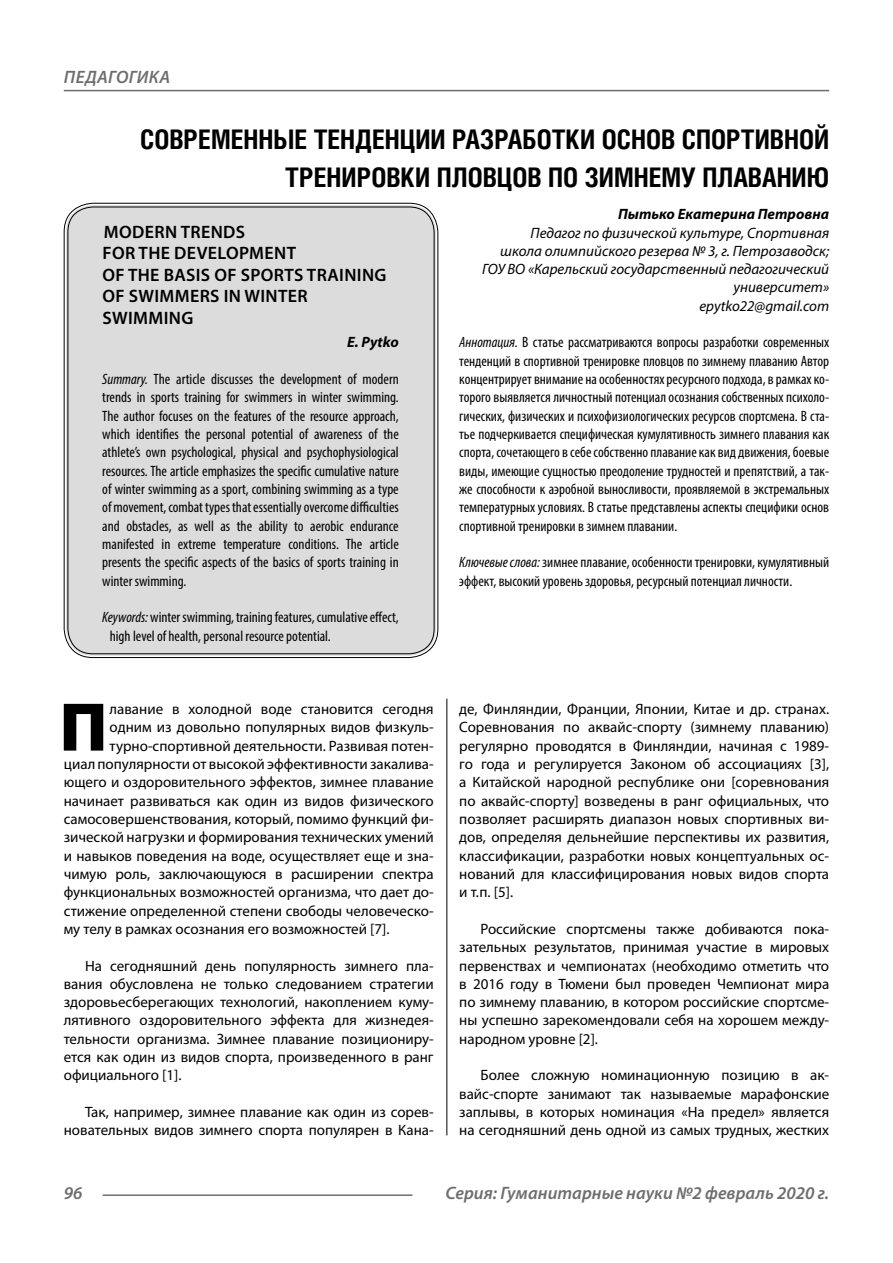
<style>
.page{position:relative;width:893px;height:1263px;background:#fff}
.page>*{position:absolute;margin:0;border:0;box-sizing:border-box;transform-origin:0 0}
.Bukvica{font:900 69.3px "Myriad Pro";color:#000}
.Header{font:700 27px/37.5px "Helios Cond C";color:#000;text-align:right}
.Header-eng{font:600 18px/21.6px "Myriad Pro";letter-spacing:.02em;color:#000}
.t1{font:italic 600 18px "Myriad Pro";color:#6e6e6e}
.Normal{font:15px/18.3px "Myriad Pro";color:#000;text-align:justify}
.Annotation-rus{font:condensed 15px/18.3px "Myriad Pro";color:#000;text-align:justify}
.Annotation-eng{font:condensed 15px/18.3px "Myriad Pro";color:#000;text-align:justify}
.Bukvica-2{font:15px "Myriad Pro";color:#000}
.Author-doc{font:italic 15px/18.3px "Myriad Pro";color:#000;text-align:right}
.Author{font:italic 700 15px "Myriad Pro";color:#000}
.Author-email{font:italic 15px "Myriad Pro";color:#000}
.Author-eng{font:italic 700 15px "Myriad Pro";color:#000}
.s1{font-style:italic}
</style>
<div class="page">
<hr style="left:446px;top:128px;width:1px;height:1007px;background:#000">
<div style="left:43px;top:0;width:786px;height:698px;background:#fff"></div>
<div style="left:66px;top:205px;width:370px;height:451px;background:#dcdcdc;border-radius:27px"></div>
<hr style="left:103px;top:1194px;width:309px;height:2px;background:#6e6e6e">
<hr style="left:64px;top:90px;width:765px;height:1px;background:#6e6e6e">
<p class="t1" style="left:64px;top:66px;width:24px">Педагогика</p>
<p class="Header" style="left:140px;top:120px;width:691px">СОВРЕМЕННЫЕ ТЕНДЕНЦИИ РАЗРАБОТКИ ОСНОВ СПОРТИВНОЙ<br>ТРЕНИРОВКИ ПЛОВЦОВ ПО ЗИМНЕМУ ПЛАВАНИЮ</p>
<p class="Author" style="left:618px;top:204px;width:213px">Пытько Екатерина Петровна</p>
<p class="Author-doc" style="left:482px;top:223px;width:348px">Педагог по физической культуре, Спортивная<br>школа олимпийского резерва № 3, г. Петрозаводск; ГОУ ВО «Карельский государственный педагогический университет»</p>
<p class="Author-email" style="left:699px;top:296px;width:131px">epytko22@gmail.com</p>
<p class="Annotation-rus" style="left:459px;top:333px;width:371px"><span class="s1">Аннотация.</span> В статье рассматриваются вопросы разработки современных тенденций в спортивной тренировке пловцов по зимнему плаванию Автор концентрирует внимание на особенностях ресурсного подхода, в рамках ко&shy;торого выявляется личностный потенциал осознания собственных психоло&shy;гических, физических и психофизиологических ресурсов спортсмена. В ста&shy;тье подчеркивается специфическая кумулятивность зимнего плавания как спорта, сочетающего в себе собственно плавание как вид движения, боевые виды, имеющие сущностью преодоление трудностей и препятствий, а так&shy;же способности к аэробной выносливости, проявляемой в экстремальных температурных условиях. В статье представлены аспекты специфики основ спортивной тренировки в зимнем плавании.</p>
<p class="Annotation-rus" style="left:459px;top:553px;width:371px"><span class="s1">Ключевые слова:</span> зимнее плавание, особенности тренировки, кумулятивный эффект, высокий уровень здоровья, ресурсный потенциал личности.</p>
<p class="Header-eng" style="left:102px;top:220px;width:286px">MODERN TRENDS<br>FOR THE DEVELOPMENT<br>OF THE BASIS OF SPORTS TRAINING<br>OF SWIMMERS IN WINTER<br>SWIMMING</p>
<p class="Author-eng" style="left:347px;top:333px;width:53px">E. Pytko</p>
<p class="Annotation-eng" style="left:102px;top:370px;width:298px"><span class="s1">Summary.</span> The article discusses the development of modern trends in sports training for swimmers in winter swimming.<br>The author focuses on the features of the resource approach, which identifies the personal potential of awareness of the athlete’s own psychological, physical and psychophysiological resources. The article emphasizes the specific cumulative nature of winter swimming as a sport, combining swimming as a type of movement, combat types that essentially overcome difficulties and obstacles, as well as the ability to aerobic endurance manifested in extreme temperature conditions. The article presents the specific aspects of the basics of sports training in winter swimming.</p>
<p class="Annotation-eng" style="left:110px;top:608px;width:290px;text-indent:-8px"><span class="s1">Keywords:</span> winter swimming, training features, cumulative effect, high level of health, personal resource potential.</p>
<p class="Bukvica" style="left:59px;top:681px;width:50px">П</p>
<p class="Bukvica-2" style="left:110px;top:700px;width:326px">лавание в холодной воде становится сегодня</p>
<p class="Bukvica-2" style="left:110px;top:718px;width:326px">одним из довольно популярных видов физкуль-</p>
<p class="Bukvica-2" style="left:110px;top:736px;width:326px">турно-спортивной деятельности. Развивая потен-</p>
<p class="Bukvica-2" style="left:64px;top:755px;width:371px">циал популярности от высокой эффективности закалива-</p>
<p class="Bukvica-2" style="left:64px;top:773px;width:371px">ющего и оздоровительного эффектов, зимнее плавание</p>
<p class="Bukvica-2" style="left:64px;top:791px;width:371px">начинает развиваться как один из видов физического</p>
<p class="Bukvica-2" style="left:64px;top:810px;width:371px">самосовершенствования, который, помимо функций фи-</p>
<p class="Bukvica-2" style="left:64px;top:828px;width:371px">зической нагрузки и формирования технических умений</p>
<p class="Bukvica-2" style="left:64px;top:846px;width:371px">и навыков поведения на воде, осуществляет еще и зна-</p>
<p class="Bukvica-2" style="left:64px;top:864px;width:371px">чимую роль, заключающуюся в расширении спектра</p>
<p class="Bukvica-2" style="left:64px;top:883px;width:371px">функциональных возможностей организма, что дает до-</p>
<p class="Bukvica-2" style="left:64px;top:901px;width:371px">стижение определенной степени свободы человеческо-</p>
<p class="Bukvica-2" style="left:64px;top:919px;width:326px">му телу в рамках осознания его возможностей [7].</p>
<p class="Normal" style="left:64px;top:956px;width:371px;text-indent:21px">На сегодняшний день популярность зимнего пла&shy;вания обусловлена не только следованием стратегии здоровьесберегающих технологий, накоплением куму&shy;лятивного оздоровительного эффекта для жизнедея&shy;тельности организма. Зимнее плавание позициониру&shy;ется как один из видов спорта, произведенного в ранг официального [1].</p>
<p class="Normal" style="left:64px;top:1103px;width:371px;text-align:right">Так, например, зимнее плавание как один из сорев&shy;новательных видов зимнего спорта популярен в Кана-</p>
<p class="Normal" style="left:459px;top:699px;width:371px">де, Финляндии, Франции, Японии, Китае и др. странах.<br>Соревнования по аквайс-спорту (зимнему плаванию) регулярно проводятся в Финляндии, начиная с 1989- го года и регулируется Законом об ассоциациях [3], а Китайской народной республике они [соревнования по аквайс-спорту] возведены в ранг официальных, что позволяет расширять диапазон новых спортивных ви&shy;дов, определяя дельнейшие перспективы их развития, классификации, разработки новых концептуальных ос&shy;нований для классифицирования новых видов спорта и т. п. [5].</p>
<p class="Normal" style="left:459px;top:919px;width:371px;text-indent:21px">Российские спортсмены также добиваются пока&shy;зательных результатов, принимая участие в мировых первенствах и чемпионатах (необходимо отметить что в 2016 году в Тюмени был проведен Чемпионат мира по зимнему плаванию, в котором российские спортсме&shy;ны успешно зарекомендовали себя на хорошем между&shy;народном уровне [2].</p>
<p class="Normal" style="left:459px;top:1066px;width:371px;text-indent:21px">Более сложную номинационную позицию в ак&shy;вайс-спорте занимают так называемые марафонские заплывы, в которых номинация «На предел» является на сегодняшний день одной из самых трудных, жестких</p>
<p class="t1" style="left:64px;top:1182px;width:20px">96</p>
<p class="t1" style="left:445px;top:1182px;width:385px">Серия: Гуманитарные науки №2 февраль 2020 г.</p>
</div>
